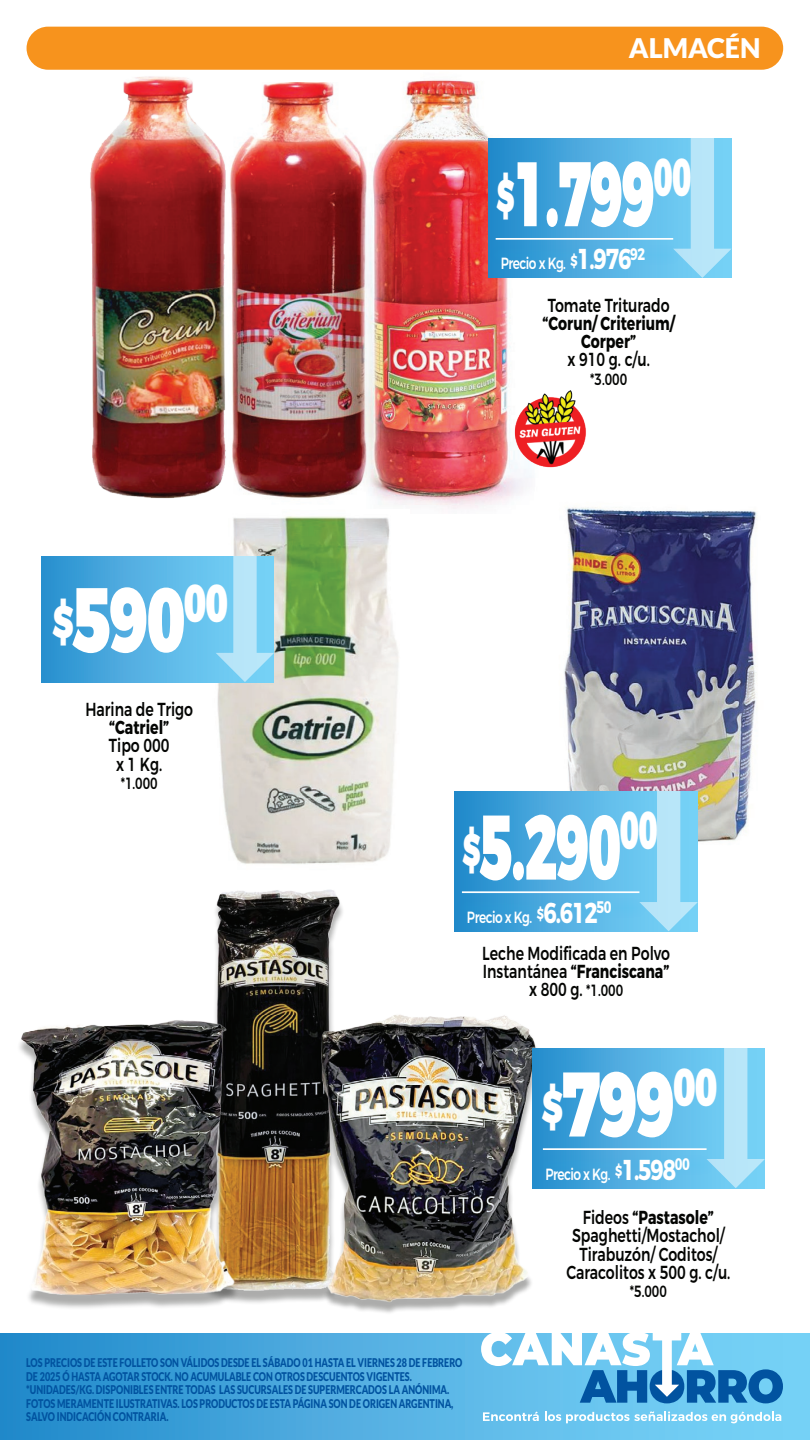
<style>
.page{position:relative;width:810px;height:1440px;background:#fff}
.page>*{position:absolute;margin:0;border:0;box-sizing:border-box;transform-origin:0 0}
.t1{font:900 91.28px "Montserrat";letter-spacing:-.025em;color:#fff;scale:.59 1}
.t2{font:900 91.28px "Montserrat";letter-spacing:-.025em;color:#fff;scale:.69 1}
.t3{font:900 27px "Lato";color:#fff}
.t4{font:500 18.83px/18.2px "Montserrat";color:#040503;text-align:center;scale:.75 1}
.t5{font:700 18.83px/18.2px "Montserrat";color:#040503;text-align:center;scale:.75 1}
.t6{font:500 16.2px "Montserrat";letter-spacing:-.04em;color:#fff;scale:.75 1}
.t7{font:500 16.2px "Montserrat";color:#040503;scale:.75 1}
.t8{font:900 12px/13.5px "Lato";color:#0153a0;scale:.75 1}
.s1{font-weight:700;font-size:28.72px}
.s2{font-weight:700}
.s3{font-size:16.2px}
</style>
<div class="page">
<div style="left:0;top:1334px;width:810px;height:106px;background:linear-gradient(to right,#268bcc,#80d8fa)"></div>
<svg style="left:481px;top:1333px;width:302px;height:70px"></svg>
<svg style="left:483px;top:1412px;width:56px;height:9px"></svg>
<svg style="left:545px;top:1411px;width:236px;height:12px"></svg>
<div style="left:27px;top:27px;width:756px;height:43px;background:#f7931d;border-radius:22px"></div>
<img style="left:238px;top:82px;width:112px;height:416px">
<img style="left:215px;top:889px;width:128px;height:414px">
<img style="left:19px;top:1005px;width:236px;height:303px">
<img style="left:306px;top:1004px;width:248px;height:309px">
<img style="left:551px;top:507px;width:207px;height:335px">
<svg style="left:454px;top:792px;width:185px;height:139px;background:#48a8dd"></svg>
<div style="left:453px;top:898px;width:195px;height:20px;background:#12c0f2;opacity:.33"></div>
<hr style="left:462px;top:891px;width:177px;height:2px;background:#fff">
<svg style="left:639px;top:791px;width:59px;height:140px;background:#8ed7f5"></svg>
<img style="left:350px;top:69px;width:188px;height:440px">
<svg style="left:488px;top:138px;width:185px;height:140px;background:#48a8dd"></svg>
<div style="left:487px;top:245px;width:195px;height:20px;background:#12c0f2;opacity:.33"></div>
<hr style="left:496px;top:238px;width:177px;height:2px;background:#fff">
<svg style="left:673px;top:138px;width:59px;height:140px;background:#8ed7f5"></svg>
<img style="left:512px;top:386px;width:74px;height:85px">
<img style="left:90px;top:76px;width:148px;height:423px">
<svg style="left:532px;top:1049px;width:174px;height:139px;background:#4baadf"></svg>
<div style="left:534px;top:1155px;width:181px;height:20px;background:#12c0f2;opacity:.33"></div>
<hr style="left:543px;top:1148px;width:164px;height:2px;background:#fff">
<svg style="left:706px;top:1048px;width:59px;height:140px;background:#8ed7f5"></svg>
<img style="left:212px;top:516px;width:187px;height:348px">
<svg style="left:42px;top:557px;width:174px;height:125px;background:#4eace0"></svg>
<svg style="left:216px;top:556px;width:58px;height:126px;background:#8fd7f5"></svg>
<h2 class="t3" style="left:629px;top:32px;width:133px">ALMACÉN</h2>
<h1 class="t1" style="left:496px;top:137px;width:332px"><sup>$</sup>1.799<sup>00</sup></h1>
<h3 class="t6" style="left:501px;top:254px;width:194px">Precio x Kg. <sup>$</sup><span class="s1">1.976</span><sup>92</sup></h3>
<h1 class="t2" style="left:52px;top:563px;width:256px"><sup>$</sup>590<sup>00</sup></h1>
<h3 class="t4" style="left:85px;top:700px;width:145px">Harina de Trigo</h3>
<h3 class="t5" style="left:109px;top:719px;width:82px">“Catriel”</h3>
<h3 class="t4" style="left:109px;top:737px;width:82px">Tipo 000 x 1 Kg.</h3>
<h3 class="t7" style="left:121px;top:773px;width:51px">*1.000</h3>
<h3 class="t4" style="left:548px;top:296px;width:164px">Tomate Triturado</h3>
<h3 class="t5" style="left:543px;top:314px;width:178px">“Corun/ Criterium/<br>Corper”</h3>
<h3 class="t4" style="left:568px;top:351px;width:111px">x 910 g. c/u.</h3>
<h3 class="t7" style="left:590px;top:369px;width:51px">*3.000</h3>
<h1 class="t1" style="left:463px;top:790px;width:332px"><sup>$</sup>5.290<sup>00</sup></h1>
<h3 class="t6" style="left:467px;top:907px;width:194px">Precio x Kg. <sup>$</sup><span class="s1">6.612</span><sup>50</sup></h3>
<h3 class="t4" style="left:482px;top:944px;width:252px">Leche Modificada en Polvo<br>Instantánea <span class="s2">“Franciscana” </span>x 800 g. <span class="s3">*1.000</span></h3>
<h1 class="t2" style="left:542px;top:1047px;width:256px"><sup>$</sup>799<sup>00</sup></h1>
<h3 class="t6" style="left:545px;top:1164px;width:194px">Precio x Kg. <sup>$</sup><span class="s1">1.598</span><sup>00</sup></h3>
<h3 class="t4" style="left:566px;top:1208px;width:220px">Fideos <span class="s2">“Pastasole”<br></span>Spaghetti/Mostachol/<br>Tirabuzón/ Coditos/<br>Caracolitos x 500 g. c/u.</h3>
<h3 class="t7" style="left:630px;top:1281px;width:51px">*5.000</h3>
<p class="t8" style="left:26px;top:1356px;width:583px">LOS PRECIOS DE ESTE FOLLETO SON VÁLIDOS DESDE EL SÁBADO 01 HASTA EL VIERNES 28 DE FEBRERO DE 2025 Ó HASTA AGOTAR STOCK. NO ACUMULABLE CON OTROS DESCUENTOS VIGENTES. *UNIDADES/KG. DISPONIBLES ENTRE TODAS LAS SUCURSALES DE SUPERMERCADOS LA ANÓNIMA.<br>FOTOS MERAMENTE ILUSTRATIVAS. LOS PRODUCTOS DE ESTA PÁGINA SON DE ORIGEN ARGENTINA, SALVO INDICACIÓN CONTRARIA.</p>
</div>
